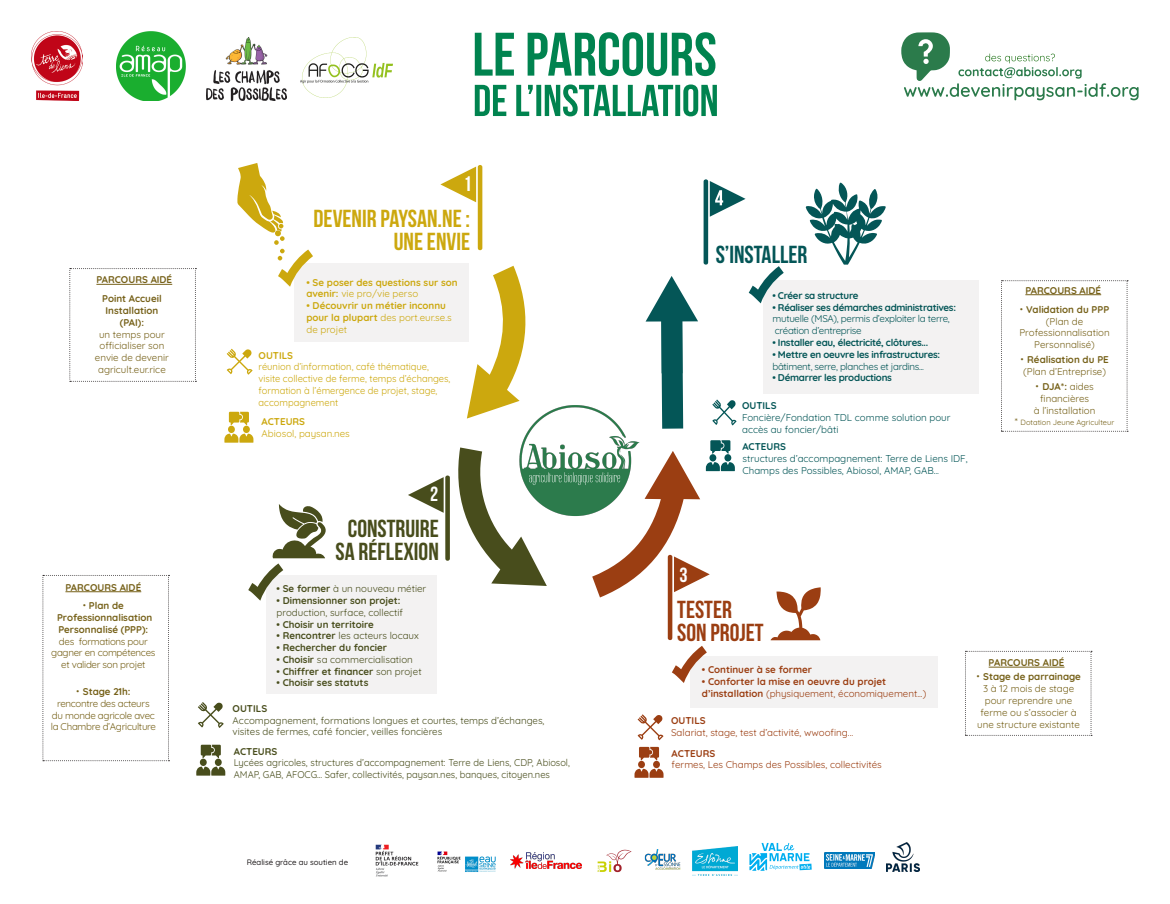
<style>
.page{position:relative;width:1170px;height:904px;background:#fff}
.page>*{position:absolute;margin:0;border:0;box-sizing:border-box;transform-origin:0 0}
.t1{font:700 24.62px "Bebas Neue";color:#cca80e}
.t2{font:700 24.62px "Bebas Neue";color:#484d1c}
.t3{font:700 24.62px "Bebas Neue";color:#9b3e12}
.t4{font:700 24.62px "Bebas Neue";color:#045657}
.t5{font:700 21.06px "Bebas Neue";color:#fff}
.t6{font:700 20.5px "Bebas Neue";color:#fff}
.t7{font:9.81px/11.8px "Quicksand";color:#484d1c}
.t8{font:9.81px/11.8px "Quicksand";color:#766119;text-align:center}
.t9{font:700 9.81px/11.8px "Quicksand";color:#766119;text-align:center}
.t10{font:700 9.81px "Quicksand";letter-spacing:-.03em;color:#045657}
.t11{font:9.81px/11.8px "Quicksand";color:#045657}
.t12{font:9.81px/11.8px "Quicksand";color:#484d1c;scale:.96 1}
.t13{font:9.81px/11.8px "Quicksand";color:#cca80e;scale:.96 1}
.t14{font:700 9.81px/11.8px "Quicksand";color:#cca80e}
.t15{font:9.81px/11.8px "Quicksand";letter-spacing:-.03em;color:#766119;text-align:center}
.t16{font:700 9.81px/11.8px "Quicksand";color:#9b3e12}
.t17{font:700 9.81px "Quicksand";color:#484d1c}
.t18{font:9.81px "Quicksand";letter-spacing:-.03em;color:#045657}
.t19{font:9.81px "Quicksand";color:#9b3e12}
.t20{font:9.81px "Quicksand";color:#cca80e}
.t21{font:700 9.81px "Quicksand";color:#045657}
.t22{font:500 7.88px "Quicksand";color:#231f20}
.t23{font:7.56px "Quicksand";color:#766119}
.s1{font-size:12.62px}
.s2{font-weight:400}
.s3{font-weight:700}
.s4{font-size:9.81px}
</style>
<div class="page">
<svg style="left:467px;top:266px;width:59px;height:152px"></svg>
<svg style="left:440px;top:165px;width:42px;height:85px"></svg>
<img style="left:501px;top:388px;width:125px;height:128px">
<div style="left:266px;top:575px;width:170px;height:118px;background:#f3f2f2"></div>
<svg style="left:248px;top:504px;width:78px;height:96px"></svg>
<div style="left:294px;top:264px;width:175px;height:78px;background:#f3f2f2"></div>
<svg style="left:237px;top:163px;width:76px;height:124px"></svg>
<svg style="left:408px;top:447px;width:139px;height:139px"></svg>
<svg style="left:198px;top:702px;width:26px;height:26px"></svg>
<svg style="left:196px;top:766px;width:29px;height:9px"></svg>
<svg style="left:201px;top:744px;width:20px;height:14px"></svg>
<div style="left:200px;top:758px;width:7px;height:8px;background:#484d1c;border-radius:50%"></div>
<div style="left:215px;top:758px;width:7px;height:8px;background:#484d1c;border-radius:50%"></div>
<svg style="left:227px;top:349px;width:25px;height:26px"></svg>
<svg style="left:224px;top:433px;width:29px;height:9px"></svg>
<svg style="left:229px;top:412px;width:20px;height:13px"></svg>
<div style="left:228px;top:425px;width:7px;height:8px;background:#cca80e;border-radius:50%"></div>
<div style="left:243px;top:425px;width:7px;height:8px;background:#cca80e;border-radius:50%"></div>
<svg style="left:69px;top:268px;width:127px;height:114px"></svg>
<svg style="left:42px;top:575px;width:127px;height:186px"></svg>
<svg style="left:805px;top:182px;width:80px;height:82px"></svg>
<svg style="left:770px;top:587px;width:50px;height:53px"></svg>
<div style="left:690px;top:656px;width:247px;height:51px;background:#f3f2f2"></div>
<div style="left:762px;top:280px;width:215px;height:114px;background:#f3f2f2"></div>
<svg style="left:645px;top:179px;width:138px;height:249px"></svg>
<svg style="left:592px;top:440px;width:142px;height:243px"></svg>
<svg style="left:637px;top:714px;width:26px;height:26px"></svg>
<svg style="left:634px;top:768px;width:29px;height:9px"></svg>
<svg style="left:639px;top:747px;width:20px;height:13px"></svg>
<div style="left:638px;top:760px;width:7px;height:8px;background:#9b3e12;border-radius:50%"></div>
<div style="left:653px;top:760px;width:7px;height:8px;background:#9b3e12;border-radius:50%"></div>
<svg style="left:1001px;top:280px;width:126px;height:152px"></svg>
<svg style="left:965px;top:651px;width:126px;height:85px"></svg>
<svg style="left:901px;top:32px;width:237px;height:68px"></svg>
<img style="left:886px;top:842px;width:33px;height:29px">
<img style="left:824px;top:852px;width:50px;height:16px">
<img style="left:692px;top:846px;width:45px;height:29px">
<img style="left:437px;top:851px;width:59px;height:21px">
<svg style="left:749px;top:842px;width:62px;height:28px"></svg>
<img style="left:375px;top:844px;width:44px;height:33px">
<img style="left:510px;top:852px;width:71px;height:16px">
<img style="left:597px;top:849px;width:35px;height:24px">
<img style="left:644px;top:849px;width:37px;height:21px">
<img style="left:207px;top:37px;width:80px;height:64px">
<img style="left:300px;top:37px;width:93px;height:61px">
<img style="left:31px;top:32px;width:51px;height:69px">
<img style="left:117px;top:32px;width:69px;height:69px">
<svg style="left:475px;top:84px;width:241px;height:32px"></svg>
<svg style="left:475px;top:32px;width:240px;height:44px"></svg>
<p class="t9" style="left:96px;top:273px;width:77px">PARCOURS AIDÉ</p>
<p class="t9" style="left:102px;top:292px;width:61px">Point Accueil<br>Installation (PAI):</p>
<p class="t8" style="left:95px;top:327px;width:75px">un temps pour officialiser son envie de devenir agricult.eur.rice</p>
<p class="t9" style="left:65px;top:580px;width:77px">PARCOURS AIDÉ</p>
<p class="t9" style="left:83px;top:599px;width:43px"><span class="s1">∙</span> Plan de</p>
<p class="t9" style="left:57px;top:610px;width:97px">Professionnalisation</p>
<p class="t9" style="left:58px;top:622px;width:91px">Personnalisé (PPP):</p>
<p class="t15" style="left:51px;top:634px;width:106px">des formations pour gagner en compétences et valider son projet</p>
<p class="t9" style="left:76px;top:684px;width:56px"><span class="s1">∙</span> Stage 21h:</p>
<p class="t15" style="left:51px;top:696px;width:107px">rencontre des acteurs du monde agricole avec la Chambre d’Agriculture</p>
<p class="t5" style="left:463px;top:172px;width:10px">1</p>
<p class="t1" style="left:313px;top:205px;width:158px">DEVENIR PAYSAN.NE :</p>
<p class="t1" style="left:394px;top:227px;width:78px">UNE ENVIE</p>
<p class="t14" style="left:306px;top:275px;width:153px">• Se poser des questions sur son avenir: <span class="s2">vie pro/vie perso</span></p>
<p class="t14" style="left:306px;top:299px;width:147px">• Découvrir un métier inconnu pour la plupart <span class="s2">des port.eur.se.s de projet</span></p>
<p class="t14" style="left:258px;top:348px;width:36px">OUTILS</p>
<p class="t13" style="left:258px;top:360px;width:179px">réunion d’information, café thématique,</p>
<p class="t13" style="left:258px;top:371px;width:201px">visite collective de ferme, temps d’échanges, formation à l’émergence de projet, stage,</p>
<p class="t13" style="left:258px;top:395px;width:85px">accompagnement</p>
<p class="t14" style="left:261px;top:414px;width:45px">ACTEURS</p>
<p class="t20" style="left:261px;top:425px;width:90px">Abiosol, paysan.nes</p>
<p class="t6" style="left:430px;top:482px;width:10px">2</p>
<p class="t2" style="left:348px;top:515px;width:93px">CONSTRUIRE</p>
<p class="t2" style="left:335px;top:538px;width:105px">SA RÉFLEXION</p>
<p class="t7" style="left:276px;top:582px;width:151px"><span class="s3">• Se former</span> à un nouveau métier</p>
<p class="t7" style="left:276px;top:593px;width:128px"><span class="s3">• Dimensionner son projet: </span>production, surface, collectif</p>
<p class="t17" style="left:276px;top:616px;width:99px">• Choisir un territoire</p>
<p class="t7" style="left:276px;top:629px;width:144px"><span class="s3">• Rencontrer</span> les acteurs locaux</p>
<p class="t17" style="left:276px;top:640px;width:112px">• Rechercher du foncier</p>
<p class="t7" style="left:276px;top:652px;width:138px"><span class="s3">• Choisir</span> sa commercialisation</p>
<p class="t17" style="left:276px;top:663px;width:147px">• Chiffrer et financer <span class="s2">son projet</span></p>
<p class="t17" style="left:276px;top:675px;width:93px">• Choisir ses statuts</p>
<p class="t17" style="left:233px;top:700px;width:36px">OUTILS</p>
<p class="t7" style="left:233px;top:713px;width:313px">Accompagnement, formations longues et courtes, temps d’échanges, visites de fermes, café foncier, veilles foncières</p>
<p class="t17" style="left:234px;top:743px;width:45px">ACTEURS</p>
<p class="t12" style="left:234px;top:756px;width:351px">Lycées agricoles, structures d’accompagnement: Terre de Liens, CDP, Abiosol,<br>AMAP, GAB, AFOCG... Safer, collectivités, paysan.nes, banques, citoyen.nes</p>
<p class="t22" style="left:247px;top:855px;width:103px">Réalisé grâce au soutien de</p>
<p class="t4" style="left:715px;top:241px;width:93px">S’INSTALLER</p>
<p class="t10" style="left:772px;top:288px;width:88px">• Créer sa structure</p>
<p class="t10" style="left:772px;top:299px;width:185px">• Réaliser ses démarches administratives:</p>
<p class="t18" style="left:772px;top:311px;width:179px">mutuelle (MSA), permis d’exploiter la terre,</p>
<p class="t18" style="left:774px;top:323px;width:88px">création d’entreprise</p>
<p class="t10" style="left:772px;top:335px;width:157px">• Installer eau, électricité, clôtures...</p>
<p class="t10" style="left:772px;top:347px;width:169px">• Mettre en oeuvre les infrastructures:</p>
<p class="t18" style="left:772px;top:358px;width:153px">bâtiment, serre, planches et jardins...</p>
<p class="t10" style="left:772px;top:370px;width:121px">• Démarrer les productions</p>
<p class="t11" style="left:742px;top:399px;width:210px"><span class="s3">OUTILS<br></span>Foncière/Fondation TDL comme solution pour accès au foncier/bâti</p>
<p class="t21" style="left:742px;top:439px;width:45px">ACTEURS</p>
<p class="t11" style="left:742px;top:451px;width:227px">structures d’accompagnement: Terre de Liens IDF,<br>Champs des Possibles, Abiosol, AMAP, GAB...</p>
<p class="t9" style="left:1025px;top:283px;width:77px">PARCOURS AIDÉ</p>
<p class="t9" style="left:1019px;top:302px;width:91px"><span class="s1">∙</span> Validation du PPP</p>
<p class="t8" style="left:1045px;top:314px;width:39px">(Plan de</p>
<p class="t8" style="left:1019px;top:326px;width:92px">Professionnalisation</p>
<p class="t8" style="left:1034px;top:338px;width:62px">Personnalisé)</p>
<p class="t9" style="left:1020px;top:353px;width:90px"><span class="s1">∙</span> Réalisation du PE</p>
<p class="t8" style="left:1023px;top:364px;width:84px">(Plan d’Entreprise)</p>
<p class="t9" style="left:1035px;top:379px;width:60px"><span class="s1">∙</span> DJA*: <span class="s2">aides</span></p>
<p class="t8" style="left:1040px;top:391px;width:50px">financières</p>
<p class="t8" style="left:1033px;top:403px;width:63px">à l’installation</p>
<p class="t23" style="left:1014px;top:417px;width:101px"><span class="s4">*</span> Dotation Jeune Agriculteur</p>
<p class="t6" style="left:679px;top:563px;width:10px">3</p>
<p class="t3" style="left:677px;top:595px;width:56px">TESTER</p>
<p class="t3" style="left:677px;top:618px;width:88px">SON PROJET</p>
<p class="t16" style="left:702px;top:662px;width:112px">• Continuer à se former</p>
<p class="t16" style="left:702px;top:674px;width:226px">• Conforter la mise en oeuvre du projet d’installation <span class="s2">(physiquement, économiquement...)</span></p>
<p class="t16" style="left:671px;top:714px;width:36px">OUTILS</p>
<p class="t19" style="left:671px;top:725px;width:183px">Salariat, stage, test d’activité, wwoofing...</p>
<p class="t16" style="left:671px;top:746px;width:45px">ACTEURS</p>
<p class="t19" style="left:671px;top:757px;width:212px">fermes, Les Champs des Possibles, collectivités</p>
<p class="t9" style="left:988px;top:655px;width:77px">PARCOURS AIDÉ</p>
<p class="t9" style="left:976px;top:670px;width:106px"><span class="s1">∙</span> Stage de parrainage</p>
<p class="t8" style="left:977px;top:681px;width:104px">3 à 12 mois de stage pour reprendre une ferme ou s’associer à une structure existante</p>
</div>
